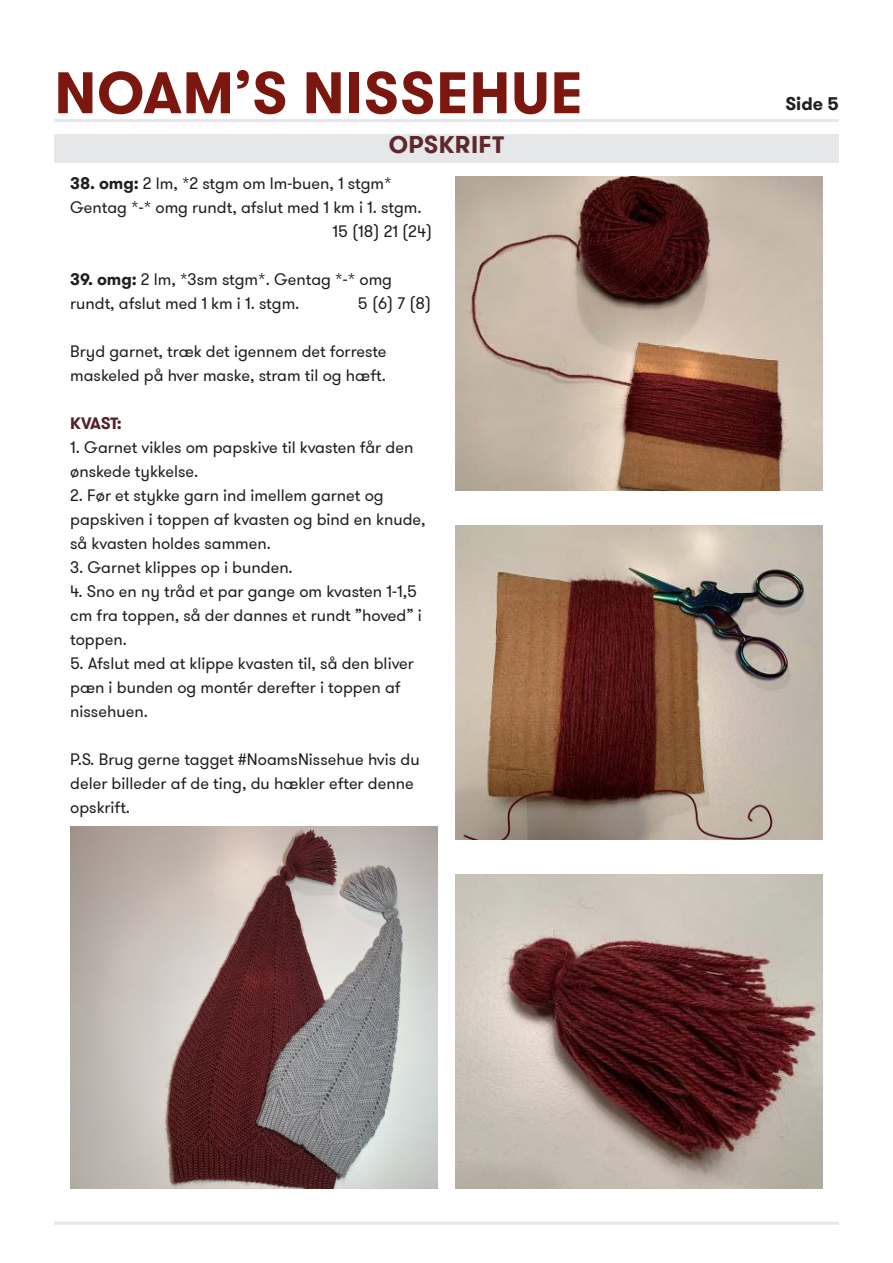
<style>
.page{position:relative;width:893px;height:1263px;background:#fff}
.page>*{position:absolute;margin:0;border:0;box-sizing:border-box;transform-origin:0 0}
.t1{font:700 58.5px "GT Walsheim Pro";letter-spacing:.015em;color:#7c170f}
.t2{font:700 24px "GT Walsheim Pro";letter-spacing:.015em;color:#5e292e}
.t3{font:700 18px "GT Walsheim Pro";color:#231f20}
.t4{font:16.5px/24px "GT Walsheim Pro";color:#231f20}
.t5{font:700 16.5px "GT Walsheim Pro";letter-spacing:-.025em;color:#56212b}
.s1{font-weight:700}
</style>
<div class="page">
<div style="left:54px;top:135px;width:785px;height:28px;background:#e6e7e9"></div>
<hr style="left:54px;top:119px;width:785px;height:3px;background:#e6e7e9">
<hr style="left:54px;top:1222px;width:785px;height:3px;background:#e6e7e9">
<img style="left:455px;top:176px;width:368px;height:314px">
<img style="left:455px;top:525px;width:368px;height:314px">
<img style="left:455px;top:874px;width:368px;height:314px">
<img style="left:70px;top:826px;width:367px;height:363px">
<p class="t1" style="left:54px;top:55px;width:530px">NOAM’S NISSEHUE</p>
<p class="t2" style="left:389px;top:129px;width:117px">OPSKRIFT</p>
<p class="t4" style="left:70px;top:171px;width:323px"><span class="s1">38. omg:</span> 2 lm, *2 stgm om lm-buen, 1 stgm*</p>
<p class="t4" style="left:70px;top:195px;width:353px">Gentag *-* omg rundt, afslut med 1 km i 1. stgm.</p>
<p class="t4" style="left:332px;top:219px;width:101px">15 (18) 21 (24)</p>
<p class="t4" style="left:70px;top:267px;width:323px"><span class="s1">39. omg:</span> 2 lm, *3sm stgm*. Gentag *-* omg rundt, afslut med 1 km i 1. stgm.</p>
<p class="t4" style="left:358px;top:291px;width:75px">5 (6) 7 (8)</p>
<p class="t4" style="left:70px;top:339px;width:318px">Bryd garnet, træk det igennem det forreste maskeled på hver maske, stram til og hæft.</p>
<p class="t5" style="left:70px;top:412px;width:53px">KVAST:</p>
<p class="t4" style="left:70px;top:435px;width:345px">1. Garnet vikles om papskive til kvasten får den ønskede tykkelse.</p>
<p class="t4" style="left:70px;top:483px;width:357px">2. Før et stykke garn ind imellem garnet og papskiven i toppen af kvasten og bind en knude, så kvasten holdes sammen.</p>
<p class="t4" style="left:70px;top:555px;width:224px">3. Garnet klippes op i bunden.</p>
<p class="t4" style="left:70px;top:579px;width:353px">4. Sno en ny tråd et par gange om kvasten 1-1,5 cm fra toppen, så der dannes et rundt ”hoved” i toppen.</p>
<p class="t4" style="left:70px;top:651px;width:345px">5. Afslut med at klippe kvasten til, så den bliver pæn i bunden og montér derefter i toppen af nissehuen.</p>
<p class="t4" style="left:70px;top:747px;width:351px">P.S. Brug gerne tagget #NoamsNissehue hvis du deler billeder af de ting, du hækler efter denne opskrift.</p>
<p class="t3" style="left:785px;top:92px;width:55px">Side 5</p>
</div>
